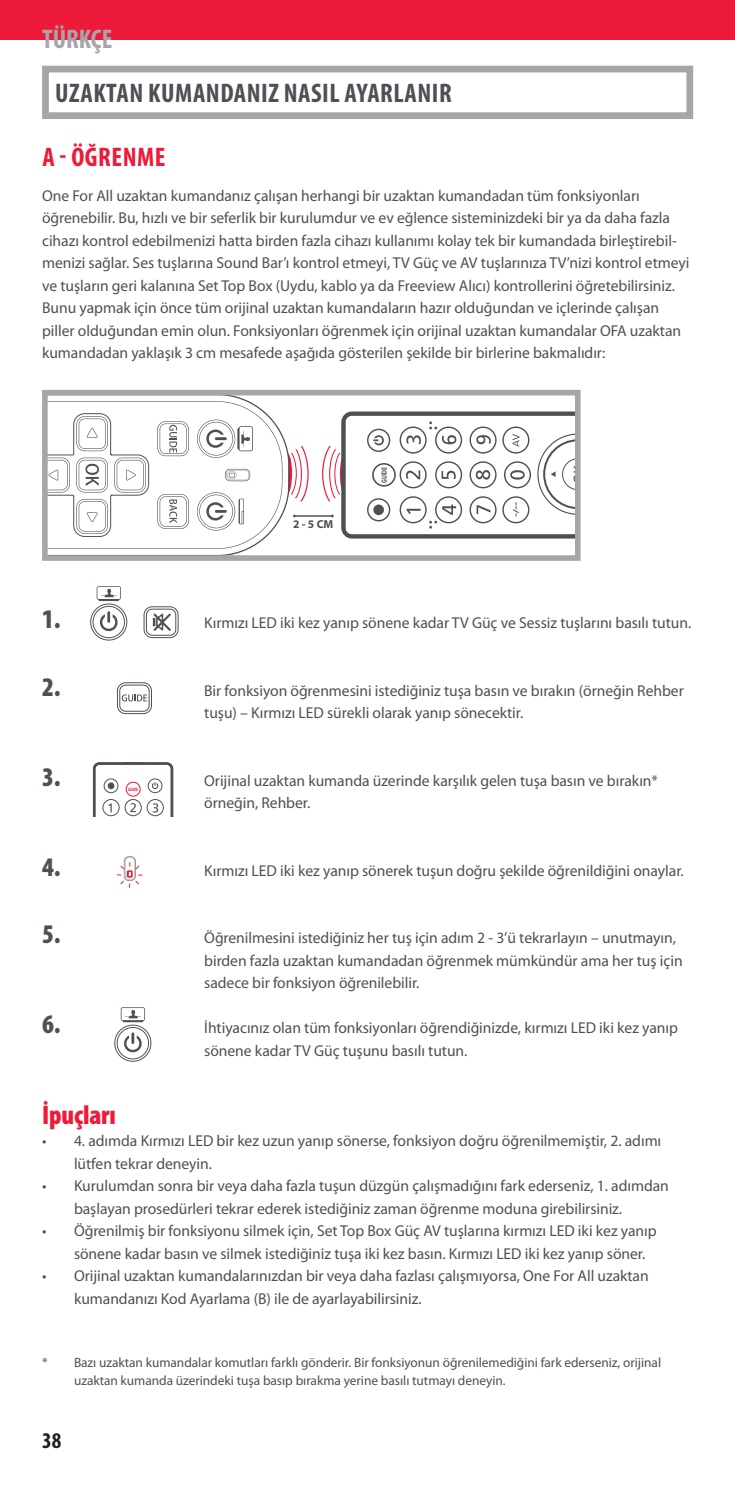
<style>
.page{position:relative;width:735px;height:1496px;background:#fff}
.page>*{position:absolute;margin:0;border:0;box-sizing:border-box;transform-origin:0 0}
.t1{font:700 condensed 27px "Myriad Pro";letter-spacing:.02em;color:#4d5156}
.t2{font:900 condensed 27px "Myriad Pro";color:#4d5156}
.t3{font:700 condensed 27px "Myriad Pro";letter-spacing:.02em;color:#ed1a39}
.t4{font:900 condensed 27px "Myriad Pro";letter-spacing:-.005em;color:#ed1a39}
.t5{font:700 condensed 27px "Myriad Pro";color:#a6a5a9}
.t6{font:700 condensed 22.5px "Myriad Pro";color:#231f20}
.t7{font:15.75px/22.5px "Myriad Pro";letter-spacing:-.005em;color:#4d5156}
.t8{font:13.5px/18px "Myriad Pro";letter-spacing:-.005em;color:#4d5156}
.t9{font:700 11.47px "Myriad Pro";color:#4d5156}
.t10{font:700 7.65px "Myriad Pro";color:#4d5156;scale:.73 1}
.t11{font:700 4.73px "Myriad Pro";color:#ed1a39;scale:.73 1}
</style>
<div class="page">
<svg style="left:42px;top:65px;width:652px;height:54px"></svg>
<div style="left:0;top:0;width:734px;height:40px;background:#ed1a39"></div>
<svg style="left:90px;top:586px;width:38px;height:55px"></svg>
<svg style="left:92px;top:763px;width:82px;height:54px"></svg>
<svg style="left:116px;top:856px;width:27px;height:32px"></svg>
<hr style="left:294px;top:515px;width:38px;height:2px;background:#4d5156">
<svg style="left:321px;top:411px;width:252px;height:128px"></svg>
<svg style="left:49px;top:397px;width:260px;height:157px"></svg>
<div style="left:42px;top:390px;width:538px;height:171px;border:6px solid #a6a5a9"></div>
<div style="left:42px;top:66px;width:651px;height:53px;border:7px solid #a6a5a9"></div>
<svg style="left:143px;top:606px;width:36px;height:33px"></svg>
<svg style="left:113px;top:1004px;width:39px;height:58px"></svg>
<svg style="left:116px;top:682px;width:36px;height:33px"></svg>
<h1 class="t5" style="left:42px;top:22px;width:72px">TÜRKÇE</h1>
<h1 class="t1" style="left:55px;top:76px;width:398px">UZAKTAN KUMANDANIZ NASIL AYARLANIR</h1>
<h1 class="t3" style="left:42px;top:140px;width:125px">A - ÖĞRENME</h1>
<p class="t7" style="left:42px;top:184px;width:648px">One For All uzaktan kumandanız çalışan herhangi bir uzaktan kumandadan tüm fonksiyonları öğrenebilir. Bu, hızlı ve bir seferlik bir kurulumdur ve ev eğlence sisteminizdeki bir ya da daha fazla cihazı kontrol edebilmenizi hatta birden fazla cihazı kullanımı kolay tek bir kumandada birleştirebil&shy;menizi sağlar. Ses tuşlarına Sound Bar’ı kontrol etmeyi, TV Güç ve AV tuşlarınıza TV’nizi kontrol etmeyi ve tuşların geri kalanına Set Top Box (Uydu, kablo ya da Freeview Alıcı) kontrollerini öğretebilirsiniz.<br>Bunu yapmak için önce tüm orijinal uzaktan kumandaların hazır olduğundan ve içlerinde çalışan piller olduğundan emin olun. Fonksiyonları öğrenmek için orijinal uzaktan kumandalar OFA uzaktan kumandadan yaklaşık 3 cm mesafede aşağıda gösterilen şekilde bir birlerine bakmalıdır:</p>
<p class="t9" style="left:293px;top:518px;width:42px">2 - 5 CM</p>
<p class="t10" style="left:380px;top:483px;width:23px;rotate:-90deg">GUIDE</p>
<h1 class="t2" style="left:42px;top:604px;width:20px">1.</h1>
<p class="t7" style="left:204px;top:612px;width:488px">Kırmızı LED iki kez yanıp sönene kadar TV Güç ve Sessiz tuşlarını basılı tutun.</p>
<h1 class="t2" style="left:42px;top:672px;width:20px">2.</h1>
<p class="t7" style="left:204px;top:679px;width:481px">Bir fonksiyon öğrenmesini istediğiniz tuşa basın ve bırakın (örneğin Rehber tuşu) – Kırmızı LED sürekli olarak yanıp sönecektir.</p>
<h1 class="t2" style="left:42px;top:762px;width:20px">3.</h1>
<p class="t7" style="left:204px;top:769px;width:455px">Orijinal uzaktan kumanda üzerinde karşılık gelen tuşa basın ve bırakın* örneğin, Rehber.</p>
<p class="t11" style="left:128px;top:786px;width:15px">GUIDE</p>
<h1 class="t2" style="left:42px;top:852px;width:20px">4.</h1>
<p class="t7" style="left:204px;top:859px;width:481px">Kırmızı LED iki kez yanıp sönerek tuşun doğru şekilde öğrenildiğini onaylar.</p>
<h1 class="t2" style="left:42px;top:919px;width:20px">5.</h1>
<p class="t7" style="left:204px;top:927px;width:480px">Öğrenilmesini istediğiniz her tuş için adım 2 - 3’ü tekrarlayın – unutmayın, birden fazla uzaktan kumandadan öğrenmek mümkündür ama her tuş için sadece bir fonksiyon öğrenilebilir.</p>
<h1 class="t2" style="left:42px;top:1009px;width:20px">6.</h1>
<p class="t7" style="left:204px;top:1017px;width:475px">İhtiyacınız olan tüm fonksiyonları öğrendiğinizde, kırmızı LED iki kez yanıp sönene kadar TV Güç tuşunu basılı tutun.</p>
<h1 class="t4" style="left:42px;top:1099px;width:75px">İpuçları</h1>
<p class="t7" style="left:74px;top:1129px;width:588px;text-indent:-32px">• 4. adımda Kırmızı LED bir kez uzun yanıp sönerse, fonksiyon doğru öğrenilmemiştir, 2. adımı lütfen tekrar deneyin.</p>
<p class="t7" style="left:74px;top:1174px;width:596px;text-indent:-32px">• Kurulumdan sonra bir veya daha fazla tuşun düzgün çalışmadığını fark ederseniz, 1. adımdan başlayan prosedürleri tekrar ederek istediğiniz zaman öğrenme moduna girebilirsiniz.</p>
<p class="t7" style="left:74px;top:1219px;width:584px;text-indent:-32px">• Öğrenilmiş bir fonksiyonu silmek için, Set Top Box Güç AV tuşlarına kırmızı LED iki kez yanıp sönene kadar basın ve silmek istediğiniz tuşa iki kez basın. Kırmızı LED iki kez yanıp söner.</p>
<p class="t7" style="left:74px;top:1264px;width:576px;text-indent:-32px">• Orijinal uzaktan kumandalarınızdan bir veya daha fazlası çalışmıyorsa, One For All uzaktan kumandanızı Kod Ayarlama (B) ile de ayarlayabilirsiniz.</p>
<p class="t8" style="left:74px;top:1353px;width:588px;text-indent:-32px">* Bazı uzaktan kumandalar komutları farklı gönderir. Bir fonksiyonun öğrenilemediğini fark ederseniz, orijinal uzaktan kumanda üzerindeki tuşa basıp bırakma yerine basılı tutmayı deneyin.</p>
<h2 class="t6" style="left:42px;top:1426px;width:21px">38</h2>
</div>
